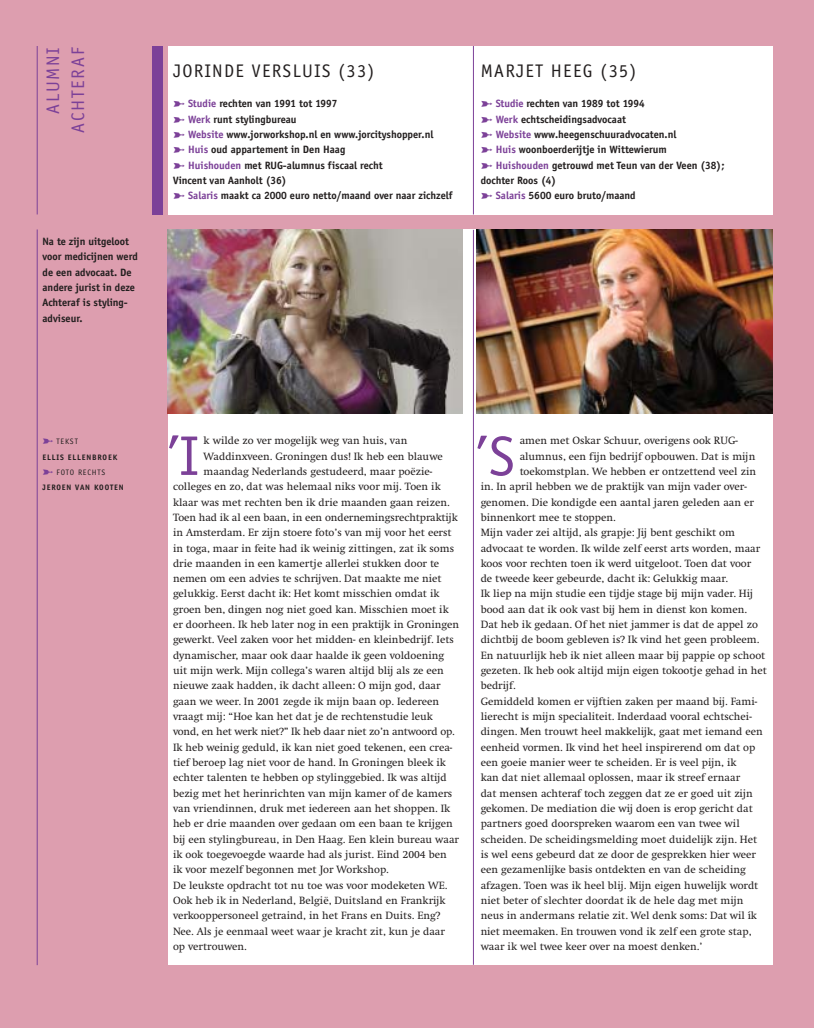
<style>
.page{position:relative;width:815px;height:1028px;background:#fff}
.page>*{position:absolute;margin:0;border:0;box-sizing:border-box;transform-origin:0 0}
.t1{font:57.5px "Officina Sans";color:#7c4198}
.t2{font:18.75px "Officina Sans";letter-spacing:.075em;color:#231f1f}
.t3{font:18.75px/25px "Officina Sans";letter-spacing:.095em;color:#7c4198;text-align:right}
.t4{font:11px "Swift";color:#231f1f}
.t5{font:700 11px/15.2px "Officina Sans";color:#231f1f}
.t6{font:700 8.12px/15.2px "Officina Sans";letter-spacing:.105em;color:#231f1f}
.s1{font-family:"Bills DEC Orations";font-weight:400;color:#7c4198}
.s2{color:#7c4198}
.s3{font-family:"Bills DEC Orations";font-weight:400;font-size:10px;color:#7c4198}
.s4{font-weight:400}
</style>
<div class="page">
<div style="left:0;top:0;width:814px;height:1027px;background:#dd9eaf"></div>
<div style="left:168px;top:230px;width:604px;height:734px;background:#fff"></div>
<div style="left:168px;top:46px;width:604px;height:168px;background:#fff"></div>
<img style="left:168px;top:230px;width:294px;height:183px">
<img style="left:477px;top:230px;width:295px;height:183px">
<div style="left:152px;top:46px;width:10px;height:168px;background:#7c4198"></div>
<hr style="left:37px;top:46px;width:1px;height:168px;background:#7c4198">
<hr style="left:37px;top:229px;width:1px;height:736px;background:#7c4198">
<hr style="left:473px;top:46px;width:1px;height:168px;background:#7c4198">
<hr style="left:473px;top:230px;width:1px;height:734px;background:#7c4198">
<h2 class="t3" style="left:42px;top:133px;width:87px;rotate:-90deg">ALUMNI<br>ACHTERAF</h2>
<p class="t5" style="left:43px;top:235px;width:97px">Na te zijn uitgeloot voor medicijnen werd de een advocaat. De andere jurist in deze<br>Achteraf is styling&shy;adviseur.</p>
<h2 class="t2" style="left:173px;top:63px;width:203px">JORINDE VERSLUIS (33)</h2>
<p class="t5" style="left:173px;top:97px;width:281px"><span class="s1">&gt;</span> <span class="s2">Studie</span> rechten van 1991 tot 1997<br><span class="s1">&gt;</span> <span class="s2">Werk</span> runt stylingbureau<br><span class="s1">&gt;</span> <span class="s2">Website</span> www.jorworkshop.nl en www.jorcityshopper.nl<br><span class="s1">&gt;</span> <span class="s2">Huis</span> oud appartement in Den Haag<br><span class="s1">&gt;</span> <span class="s2">Huishouden</span> met RUG-alumnus fiscaal recht<br>Vincent van Aanholt (36)<br><span class="s1">&gt;</span> <span class="s2">Salaris</span> maakt ca 2000 euro netto/maand over naar zichzelf</p>
<h2 class="t2" style="left:481px;top:63px;width:157px">MARJET HEEG (35)</h2>
<p class="t5" style="left:481px;top:97px;width:245px"><span class="s1">&gt;</span> <span class="s2">Studie</span> rechten van 1989 tot 1994<br><span class="s1">&gt;</span> <span class="s2">Werk</span> echtscheidingsadvocaat<br><span class="s1">&gt;</span> <span class="s2">Website</span> www.heegenschuuradvocaten.nl<br><span class="s1">&gt;</span> <span class="s2">Huis</span> woonboerderijtje in Wittewierum<br><span class="s1">&gt;</span> <span class="s2">Huishouden</span> getrouwd met Teun van der Veen (38); dochter Roos (4)<br><span class="s1">&gt;</span> <span class="s2">Salaris</span> 5600 euro bruto/maand</p>
<h1 class="t1" style="left:166px;top:433px;width:34px">’I</h1>
<h1 class="t1" style="left:475px;top:433px;width:42px">’S</h1>
<p class="t6" style="left:43px;top:434px;width:83px"><span class="s3">&gt;</span> <span class="s4">TEKST<br></span>ELLIS ELLENBROEK <span class="s3">&gt;</span> <span class="s4">FOTO RECHTS<br></span>JEROEN VAN KOOTEN</p>
<p class="t4" style="left:204px;top:436px;width:205px">k wilde zo ver mogelijk weg van huis, van</p>
<p class="t4" style="left:520px;top:436px;width:220px">amen met Oskar Schuur, overigens ook RUG-</p>
<p class="t4" style="left:520px;top:452px;width:237px">alumnus, een fijn bedrijf opbouwen. Dat is mijn</p>
<p class="t4" style="left:520px;top:467px;width:238px">toekomstplan. We hebben er ontzettend veel zin</p>
<p class="t4" style="left:481px;top:482px;width:268px">in. In april hebben we de praktijk van mijn vader over-</p>
<p class="t4" style="left:481px;top:497px;width:275px">genomen. Die kondigde een aantal jaren geleden aan er</p>
<p class="t4" style="left:481px;top:513px;width:136px">binnenkort mee te stoppen.</p>
<p class="t4" style="left:481px;top:528px;width:256px">Mijn vader zei altijd, als grapje: Jij bent geschikt om</p>
<p class="t4" style="left:481px;top:543px;width:281px">advocaat te worden. Ik wilde zelf eerst arts worden, maar</p>
<p class="t4" style="left:481px;top:559px;width:272px">koos voor rechten toen ik werd uitgeloot. Toen dat voor</p>
<p class="t4" style="left:481px;top:574px;width:249px">de tweede keer gebeurde, dacht ik: Gelukkig maar.</p>
<p class="t4" style="left:481px;top:589px;width:274px">Ik liep na mijn studie een tijdje stage bij mijn vader. Hij</p>
<p class="t4" style="left:481px;top:605px;width:268px">bood aan dat ik ook vast bij hem in dienst kon komen.</p>
<p class="t4" style="left:481px;top:620px;width:279px">Dat heb ik gedaan. Of het niet jammer is dat de appel zo</p>
<p class="t4" style="left:481px;top:635px;width:280px">dichtbij de boom gebleven is? Ik vind het geen probleem.</p>
<p class="t4" style="left:481px;top:651px;width:286px">En natuurlijk heb ik niet alleen maar bij pappie op schoot</p>
<p class="t4" style="left:481px;top:666px;width:288px">gezeten. Ik heb ook altijd mijn eigen tokootje gehad in het</p>
<p class="t4" style="left:481px;top:681px;width:36px">bedrijf.</p>
<p class="t4" style="left:481px;top:697px;width:278px">Gemiddeld komen er vijftien zaken per maand bij. Fami-</p>
<p class="t4" style="left:481px;top:712px;width:273px">lierecht is mijn specialiteit. Inderdaad vooral echtschei-</p>
<p class="t4" style="left:481px;top:727px;width:284px">dingen. Men trouwt heel makkelijk, gaat met iemand een</p>
<p class="t4" style="left:481px;top:742px;width:276px">eenheid vormen. Ik vind het heel inspirerend om dat op</p>
<p class="t4" style="left:481px;top:758px;width:257px">een goeie manier weer te scheiden. Er is veel pijn, ik</p>
<p class="t4" style="left:481px;top:773px;width:261px">kan dat niet allemaal oplossen, maar ik streef ernaar</p>
<p class="t4" style="left:481px;top:788px;width:274px">dat mensen achteraf toch zeggen dat ze er goed uit zijn</p>
<p class="t4" style="left:481px;top:804px;width:274px">gekomen. De mediation die wij doen is erop gericht dat</p>
<p class="t4" style="left:481px;top:819px;width:261px">partners goed doorspreken waarom een van twee wil</p>
<p class="t4" style="left:481px;top:834px;width:278px">scheiden. De scheidingsmelding moet duidelijk zijn. Het</p>
<p class="t4" style="left:481px;top:850px;width:277px">is wel eens gebeurd dat ze door de gesprekken hier weer</p>
<p class="t4" style="left:481px;top:865px;width:267px">een gezamenlijke basis ontdekten en van de scheiding</p>
<p class="t4" style="left:481px;top:880px;width:279px">afzagen. Toen was ik heel blij. Mijn eigen huwelijk wordt</p>
<p class="t4" style="left:481px;top:896px;width:264px">niet beter of slechter doordat ik de hele dag met mijn</p>
<p class="t4" style="left:481px;top:911px;width:278px">neus in andermans relatie zit. Wel denk soms: Dat wil ík</p>
<p class="t4" style="left:481px;top:926px;width:272px">niet meemaken. En trouwen vond ik zelf een grote stap,</p>
<p class="t4" style="left:481px;top:942px;width:223px">waar ik wel twee keer over na moest denken.’</p>
<p class="t4" style="left:204px;top:452px;width:241px">Waddinxveen. Groningen dus! Ik heb een blauwe</p>
<p class="t4" style="left:204px;top:467px;width:230px">maandag Nederlands gestudeerd, maar poëzie-</p>
<p class="t4" style="left:173px;top:482px;width:269px">colleges en zo, dat was helemaal niks voor mij. Toen ik</p>
<p class="t4" style="left:173px;top:497px;width:278px">klaar was met rechten ben ik drie maanden gaan reizen.</p>
<p class="t4" style="left:173px;top:513px;width:286px">Toen had ik al een baan, in een ondernemingsrechtpraktijk</p>
<p class="t4" style="left:173px;top:528px;width:280px">in Amsterdam. Er zijn stoere foto’s van mij voor het eerst</p>
<p class="t4" style="left:173px;top:543px;width:283px">in toga, maar in feite had ik weinig zittingen, zat ik soms</p>
<p class="t4" style="left:173px;top:559px;width:268px">drie maanden in een kamertje allerlei stukken door te</p>
<p class="t4" style="left:173px;top:574px;width:270px">nemen om een advies te schrijven. Dat maakte me niet</p>
<p class="t4" style="left:173px;top:589px;width:268px">gelukkig. Eerst dacht ik: Het komt misschien omdat ik</p>
<p class="t4" style="left:173px;top:605px;width:277px">groen ben, dingen nog niet goed kan. Misschien moet ik</p>
<p class="t4" style="left:173px;top:620px;width:288px">er doorheen. Ik heb later nog in een praktijk in Groningen</p>
<p class="t4" style="left:173px;top:635px;width:282px">gewerkt. Veel zaken voor het midden- en kleinbedrijf. Iets</p>
<p class="t4" style="left:173px;top:651px;width:273px">dynamischer, maar ook daar haalde ik geen voldoening</p>
<p class="t4" style="left:173px;top:666px;width:272px">uit mijn werk. Mijn collega’s waren altijd blij als ze een</p>
<p class="t4" style="left:173px;top:681px;width:269px">nieuwe zaak hadden, ik dacht alleen: O mijn god, daar</p>
<p class="t4" style="left:173px;top:697px;width:268px">gaan we weer. In 2001 zegde ik mijn baan op. Iedereen</p>
<p class="t4" style="left:173px;top:712px;width:261px">vraagt mij: “Hoe kan het dat je de rechtenstudie leuk</p>
<p class="t4" style="left:173px;top:727px;width:283px">vond, en het werk niet?” Ik heb daar niet zo’n antwoord op.</p>
<p class="t4" style="left:173px;top:742px;width:281px">Ik heb weinig geduld, ik kan niet goed tekenen, een crea-</p>
<p class="t4" style="left:173px;top:758px;width:274px">tief beroep lag niet voor de hand. In Groningen bleek ik</p>
<p class="t4" style="left:173px;top:773px;width:275px">echter talenten te hebben op stylinggebied. Ik was altijd</p>
<p class="t4" style="left:173px;top:788px;width:281px">bezig met het herinrichten van mijn kamer of de kamers</p>
<p class="t4" style="left:173px;top:804px;width:279px">van vriendinnen, druk met iedereen aan het shoppen. Ik</p>
<p class="t4" style="left:173px;top:819px;width:281px">heb er drie maanden over gedaan om een baan te krijgen</p>
<p class="t4" style="left:173px;top:834px;width:288px">bij een stylingbureau, in Den Haag. Een klein bureau waar</p>
<p class="t4" style="left:173px;top:850px;width:275px">ik ook toegevoegde waarde had als jurist. Eind 2004 ben</p>
<p class="t4" style="left:173px;top:865px;width:217px">ik voor mezelf begonnen met Jor Workshop.</p>
<p class="t4" style="left:173px;top:880px;width:276px">De leukste opdracht tot nu toe was voor modeketen WE.</p>
<p class="t4" style="left:173px;top:896px;width:274px">Ook heb ik in Nederland, België, Duitsland en Frankrijk</p>
<p class="t4" style="left:173px;top:911px;width:269px">verkooppersoneel getraind, in het Frans en Duits. Eng?</p>
<p class="t4" style="left:173px;top:926px;width:273px">Nee. Als je eenmaal weet waar je kracht zit, kun je daar</p>
<p class="t4" style="left:173px;top:942px;width:75px">op vertrouwen.</p>
</div>
